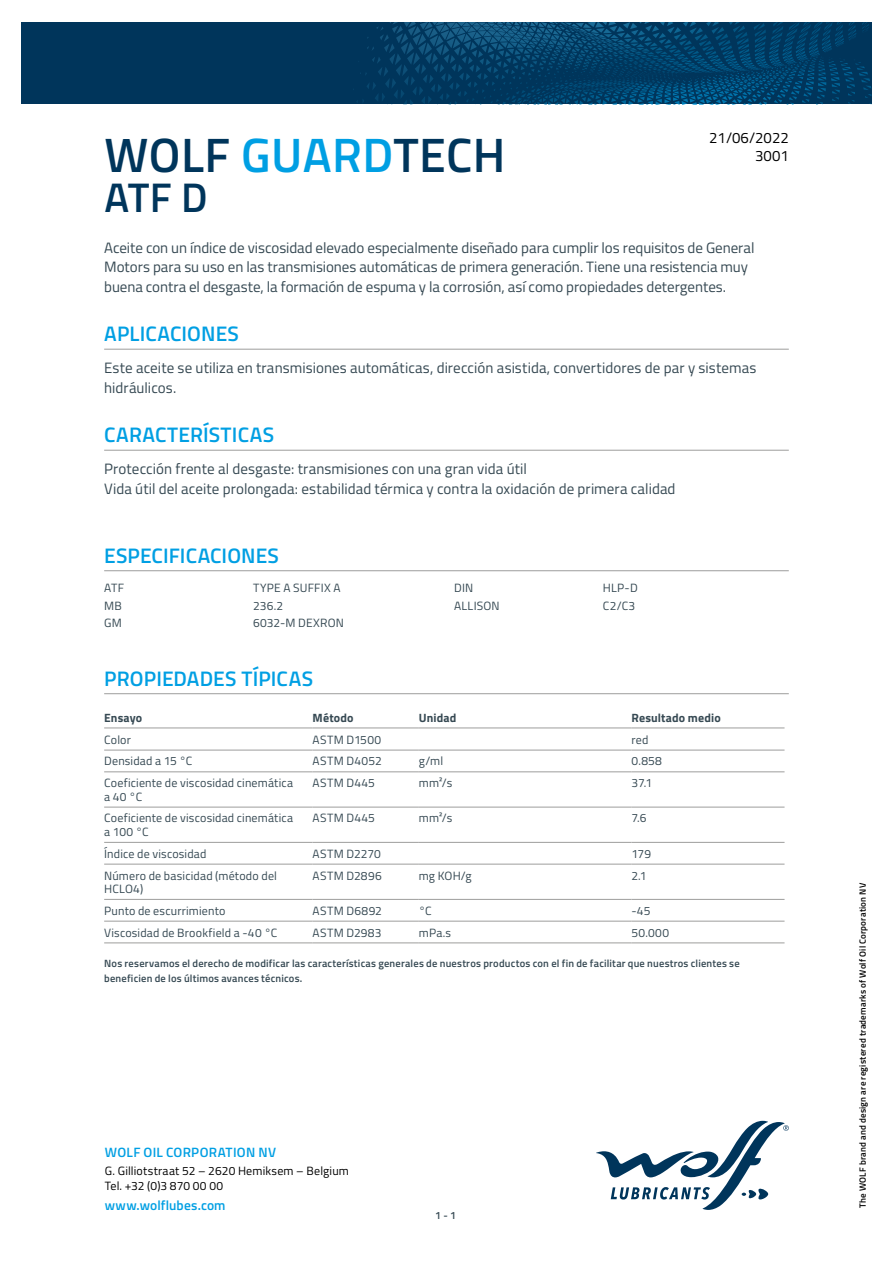
<style>
.page{position:relative;width:893px;height:1263px;background:#fff}
.page>*{position:absolute;margin:0;border:0;box-sizing:border-box;transform-origin:0 0}
.t1{font:600 48.3px "Titillium";letter-spacing:.01em;color:#00355b}
.t2{font:600 41.4px "Titillium";color:#00355b}
.t3{font:600 21px "Titillium";letter-spacing:.005em;color:#009fe3}
.t4{font:15px/19.5px "Titillium";color:#364953}
.t5{font:15px/18px "Titillium";color:#000;text-align:right}
.t6{font:600 13.5px "Titillium";letter-spacing:.015em;color:#009fe3}
.t7{font:12px/13.5px "Titillium";letter-spacing:.015em;color:#364953}
.t8{font:12px/14.4px "Titillium";letter-spacing:.015em;color:#000}
.t9{font:700 12px "Titillium";letter-spacing:.015em;color:#364953}
.t10{font:600 10.5px/15px "Titillium";letter-spacing:.02em;color:#364953}
.t11{font:600 9px "Titillium";letter-spacing:.025em;color:#000}
.s1{color:#009fe3}
</style>
<div class="page">
<svg style="left:596px;top:1121px;width:193px;height:89px"></svg>
<svg style="left:21px;top:22px;width:851px;height:82px;background:#013b62"></svg>
<hr style="left:104px;top:349px;width:685px;height:1px;background:#9d9d9c">
<hr style="left:104px;top:450px;width:685px;height:1px;background:#9d9d9c">
<hr style="left:104px;top:570px;width:685px;height:1px;background:#9d9d9c">
<hr style="left:104px;top:693px;width:685px;height:1px;background:#9d9d9c">
<hr style="left:104px;top:727px;width:209px;height:1px;background:#9d9d9c">
<hr style="left:313px;top:727px;width:106px;height:1px;background:#9d9d9c">
<hr style="left:419px;top:727px;width:212px;height:1px;background:#9d9d9c">
<hr style="left:631px;top:727px;width:153px;height:1px;background:#9d9d9c">
<hr style="left:104px;top:750px;width:209px;height:1px;background:#9d9d9c">
<hr style="left:313px;top:750px;width:106px;height:1px;background:#9d9d9c">
<hr style="left:419px;top:750px;width:212px;height:1px;background:#9d9d9c">
<hr style="left:631px;top:750px;width:153px;height:1px;background:#9d9d9c">
<hr style="left:104px;top:771px;width:209px;height:1px;background:#9d9d9c">
<hr style="left:313px;top:771px;width:106px;height:1px;background:#9d9d9c">
<hr style="left:419px;top:771px;width:212px;height:1px;background:#9d9d9c">
<hr style="left:631px;top:771px;width:153px;height:1px;background:#9d9d9c">
<hr style="left:104px;top:807px;width:209px;height:1px;background:#9d9d9c">
<hr style="left:313px;top:807px;width:106px;height:1px;background:#9d9d9c">
<hr style="left:419px;top:807px;width:212px;height:1px;background:#9d9d9c">
<hr style="left:631px;top:807px;width:153px;height:1px;background:#9d9d9c">
<hr style="left:104px;top:842px;width:209px;height:1px;background:#9d9d9c">
<hr style="left:313px;top:842px;width:106px;height:1px;background:#9d9d9c">
<hr style="left:419px;top:842px;width:212px;height:1px;background:#9d9d9c">
<hr style="left:631px;top:842px;width:153px;height:1px;background:#9d9d9c">
<hr style="left:104px;top:864px;width:209px;height:1px;background:#9d9d9c">
<hr style="left:313px;top:864px;width:106px;height:1px;background:#9d9d9c">
<hr style="left:419px;top:864px;width:212px;height:1px;background:#9d9d9c">
<hr style="left:631px;top:864px;width:153px;height:1px;background:#9d9d9c">
<hr style="left:104px;top:899px;width:209px;height:1px;background:#9d9d9c">
<hr style="left:313px;top:899px;width:106px;height:1px;background:#9d9d9c">
<hr style="left:419px;top:899px;width:212px;height:1px;background:#9d9d9c">
<hr style="left:631px;top:899px;width:153px;height:1px;background:#9d9d9c">
<hr style="left:104px;top:921px;width:209px;height:1px;background:#9d9d9c">
<hr style="left:313px;top:921px;width:106px;height:1px;background:#9d9d9c">
<hr style="left:419px;top:921px;width:212px;height:1px;background:#9d9d9c">
<hr style="left:631px;top:921px;width:153px;height:1px;background:#9d9d9c">
<hr style="left:104px;top:942px;width:209px;height:1px;background:#9d9d9c">
<hr style="left:313px;top:942px;width:106px;height:1px;background:#9d9d9c">
<hr style="left:419px;top:942px;width:212px;height:1px;background:#9d9d9c">
<hr style="left:631px;top:942px;width:153px;height:1px;background:#9d9d9c">
<p class="t5" style="left:709px;top:128px;width:81px">21/06/2022<br>3001</p>
<h1 class="t1" style="left:104px;top:118px;width:403px">WOLF <span class="s1">GUARD</span>TECH</h1>
<h2 class="t2" style="left:104px;top:166px;width:105px">ATF D</h2>
<p class="t4" style="left:104px;top:237px;width:652px">Aceite con un índice de viscosidad elevado especialmente diseñado para cumplir los requisitos de General<br>Motors para su uso en las transmisiones automáticas de primera generación. Tiene una resistencia muy buena contra el desgaste, la formación de espuma y la corrosión, así como propiedades detergentes.</p>
<h3 class="t3" style="left:104px;top:318px;width:136px">APLICACIONES</h3>
<p class="t4" style="left:104px;top:358px;width:654px">Este aceite se utiliza en transmisiones automáticas, dirección asistida, convertidores de par y sistemas hidráulicos.</p>
<h3 class="t3" style="left:104px;top:419px;width:171px">CARACTERÍSTICAS</h3>
<p class="t4" style="left:104px;top:459px;width:573px">Protección frente al desgaste: transmisiones con una gran vida útil<br>Vida útil del aceite prolongada: estabilidad térmica y contra la oxidación de primera calidad</p>
<h3 class="t3" style="left:104px;top:539px;width:176px">ESPECIFICACIONES</h3>
<p class="t7" style="left:104px;top:581px;width:21px">ATF</p>
<p class="t7" style="left:253px;top:581px;width:89px">TYPE A SUFFIX A</p>
<p class="t7" style="left:104px;top:598px;width:19px">MB</p>
<p class="t7" style="left:253px;top:598px;width:32px">236.2</p>
<p class="t7" style="left:104px;top:616px;width:19px">GM</p>
<p class="t7" style="left:253px;top:616px;width:93px">6032-M DEXRON</p>
<p class="t7" style="left:454px;top:581px;width:21px">DIN</p>
<p class="t7" style="left:603px;top:581px;width:36px">HLP-D</p>
<p class="t7" style="left:454px;top:598px;width:47px">ALLISON</p>
<p class="t7" style="left:603px;top:598px;width:34px">C2/C3</p>
<h3 class="t3" style="left:104px;top:662px;width:210px">PROPIEDADES TÍPICAS</h3>
<p class="t9" style="left:104px;top:708px;width:40px">Ensayo</p>
<p class="t9" style="left:313px;top:708px;width:43px">Método</p>
<p class="t9" style="left:419px;top:708px;width:39px">Unidad</p>
<p class="t9" style="left:631px;top:708px;width:91px">Resultado medio</p>
<p class="t7" style="left:104px;top:732px;width:28px">Color</p>
<p class="t7" style="left:313px;top:732px;width:70px">ASTM D1500</p>
<p class="t7" style="left:631px;top:732px;width:19px">red</p>
<p class="t7" style="left:104px;top:754px;width:90px">Densidad a 15 °C</p>
<p class="t7" style="left:313px;top:754px;width:71px">ASTM D4052</p>
<p class="t7" style="left:419px;top:754px;width:26px">g/ml</p>
<p class="t7" style="left:631px;top:754px;width:32px">0.858</p>
<p class="t7" style="left:104px;top:776px;width:190px">Coeficiente de viscosidad cinemática a 40 °C</p>
<p class="t7" style="left:313px;top:776px;width:64px">ASTM D445</p>
<p class="t7" style="left:419px;top:776px;width:35px">mm²/s</p>
<p class="t7" style="left:631px;top:776px;width:22px">37.1</p>
<p class="t7" style="left:104px;top:811px;width:190px">Coeficiente de viscosidad cinemática a 100 °C</p>
<p class="t7" style="left:313px;top:811px;width:64px">ASTM D445</p>
<p class="t7" style="left:419px;top:811px;width:35px">mm²/s</p>
<p class="t7" style="left:631px;top:811px;width:17px">7.6</p>
<p class="t7" style="left:104px;top:846px;width:104px">Índice de viscosidad</p>
<p class="t7" style="left:313px;top:846px;width:70px">ASTM D2270</p>
<p class="t7" style="left:631px;top:846px;width:21px">179</p>
<p class="t7" style="left:104px;top:868px;width:174px">Número de basicidad (método del<br>HCLO4)</p>
<p class="t7" style="left:313px;top:868px;width:71px">ASTM D2896</p>
<p class="t7" style="left:419px;top:868px;width:54px">mg KOH/g</p>
<p class="t7" style="left:631px;top:868px;width:17px">2.1</p>
<p class="t7" style="left:104px;top:903px;width:123px">Punto de escurrimiento</p>
<p class="t7" style="left:313px;top:903px;width:71px">ASTM D6892</p>
<p class="t7" style="left:419px;top:903px;width:14px">°C</p>
<p class="t7" style="left:631px;top:903px;width:21px">-45</p>
<p class="t7" style="left:104px;top:925px;width:175px">Viscosidad de Brookfield a -40 °C</p>
<p class="t7" style="left:313px;top:925px;width:71px">ASTM D2983</p>
<p class="t7" style="left:419px;top:925px;width:34px">mPa.s</p>
<p class="t7" style="left:631px;top:925px;width:39px">50.000</p>
<p class="t10" style="left:104px;top:955px;width:637px">Nos reservamos el derecho de modificar las características generales de nuestros productos con el fin de facilitar que nuestros clientes se beneficien de los últimos avances técnicos.</p>
<p class="t6" style="left:105px;top:1142px;width:173px">WOLF OIL CORPORATION NV</p>
<p class="t8" style="left:105px;top:1163px;width:246px">G. Gilliotstraat 52 – 2620 Hemiksem – Belgium<br>Tel. +32 (0)3 870 00 00</p>
<p class="t6" style="left:105px;top:1195px;width:122px">www.wolflubes.com</p>
<p class="t10" style="left:435px;top:1207px;width:22px">1 - 1</p>
<p class="t11" style="left:856px;top:1208px;width:326px;rotate:-90deg">The WOLF brand and design are registered trademarks of Wolf Oil Corporation NV</p>
</div>
